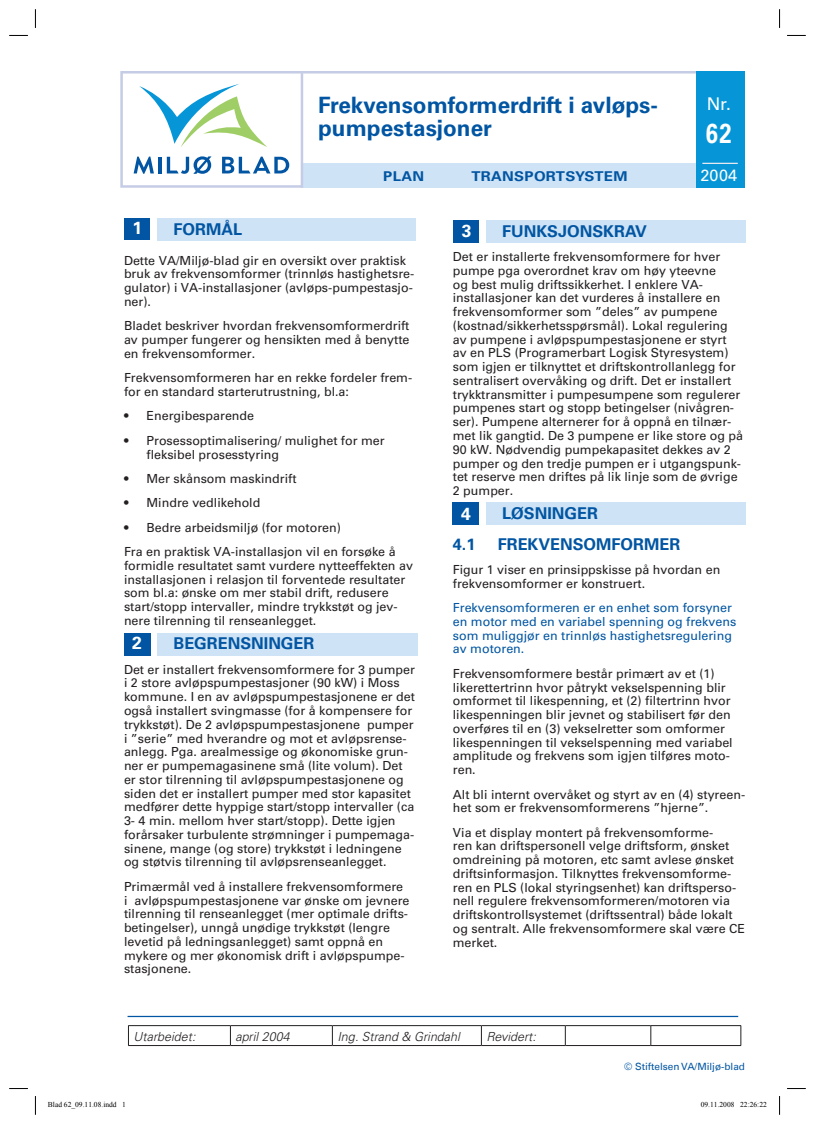
<style>
.page{position:relative;width:815px;height:1124px;background:#fff}
.page>*{position:absolute;margin:0;border:0;box-sizing:border-box;transform-origin:0 0}
.t1{font:700 27.5px "Univers LT";color:#fff;scale:.8 1}
.t2{font:700 22.5px/23.8px "Univers LT";color:#0155a2}
.t3{font:700 17.5px "Univers LT";color:#fff}
.t4{font:17.5px "Univers LT";color:#fff}
.t5{font:700 16.25px "Univers LT";color:#0155a2}
.t6{font:16.25px "Univers LT";color:#fff}
.t7{font:700 13.5px "Univers LT";letter-spacing:.02em;color:#0155a2;scale:1.11 1}
.t8{font:12.5px/13.8px "Univers LT";color:#231f20}
.t9{font:12.5px/13.8px "Univers LT";color:#0155a2}
.t10{font:italic 300 12.5px "Univers LT";color:#231f20}
.t11{font:10px "Univers Com 55 Roman";color:#0155a2}
.t12{font:7.5px "Times New Roman";color:#000}
</style>
<div class="page">
<div style="left:453px;top:220px;width:26px;height:23px;background:#0155a2"></div>
<div style="left:486px;top:220px;width:259px;height:22px;background:#cee3f5"></div>
<div style="left:453px;top:502px;width:26px;height:23px;background:#0155a2"></div>
<div style="left:486px;top:502px;width:259px;height:22px;background:#cee3f5"></div>
<div style="left:124px;top:632px;width:26px;height:23px;background:#0155a2"></div>
<div style="left:157px;top:632px;width:260px;height:23px;background:#cee3f5"></div>
<div style="left:120px;top:71px;width:625px;height:117px;border:2px solid #c5cce6"></div>
<div style="left:303px;top:163px;width:396px;height:25px;background:#cee3f5"></div>
<div style="left:696px;top:71px;width:49px;height:117px;background:#0696d7"></div>
<hr style="left:301px;top:73px;width:2px;height:115px;background:#c5cce6">
<svg style="left:139px;top:84px;width:128px;height:63px"></svg>
<svg style="left:134px;top:156px;width:20px;height:18px"></svg>
<hr style="left:158px;top:157px;width:3px;height:16px;background:#0155a2">
<svg style="left:167px;top:156px;width:45px;height:18px"></svg>
<svg style="left:222px;top:156px;width:67px;height:17px"></svg>
<div style="left:125px;top:219px;width:25px;height:21px;background:#0155a2"></div>
<div style="left:157px;top:218px;width:259px;height:23px;background:#cee3f5"></div>
<hr style="left:128px;top:1015px;width:610px;height:1px;background:#0155a2">
<hr style="left:128px;top:1025px;width:102px;height:1px;background:#231f20">
<svg style="left:128px;top:1025px;width:1px;height:20px"></svg>
<hr style="left:230px;top:1025px;width:102px;height:1px;background:#231f20">
<svg style="left:230px;top:1025px;width:1px;height:20px"></svg>
<hr style="left:332px;top:1025px;width:149px;height:1px;background:#231f20">
<svg style="left:332px;top:1025px;width:1px;height:20px"></svg>
<hr style="left:481px;top:1025px;width:84px;height:1px;background:#231f20">
<svg style="left:481px;top:1025px;width:1px;height:20px"></svg>
<hr style="left:565px;top:1025px;width:86px;height:1px;background:#231f20">
<svg style="left:565px;top:1025px;width:1px;height:20px"></svg>
<svg style="left:632px;top:1025px;width:110px;height:22px"></svg>
<hr style="left:128px;top:1045px;width:102px;height:1px;background:#231f20">
<hr style="left:230px;top:1045px;width:102px;height:1px;background:#231f20">
<hr style="left:332px;top:1045px;width:149px;height:1px;background:#231f20">
<hr style="left:481px;top:1045px;width:84px;height:1px;background:#231f20">
<hr style="left:565px;top:1045px;width:86px;height:1px;background:#231f20">
<hr style="left:651px;top:1045px;width:90px;height:1px;background:#231f20">
<hr style="left:702px;top:163px;width:36px;height:1px;background:#e7e9f4">
<svg style="left:9px;top:35px;width:19px;height:1px"></svg>
<svg style="left:787px;top:35px;width:19px;height:1px"></svg>
<svg style="left:9px;top:1088px;width:19px;height:1px"></svg>
<svg style="left:787px;top:1088px;width:19px;height:1px"></svg>
<svg style="left:35px;top:9px;width:1px;height:19px"></svg>
<svg style="left:35px;top:1096px;width:1px;height:18px"></svg>
<svg style="left:779px;top:9px;width:1px;height:19px"></svg>
<svg style="left:779px;top:1096px;width:1px;height:18px"></svg>
<h2 class="t2" style="left:318px;top:93px;width:341px">Frekvensomformerdrift i avløps&shy;pumpestasjoner</h2>
<p class="t7" style="left:383px;top:168px;width:38px">PLAN</p>
<p class="t7" style="left:471px;top:168px;width:142px">TRANSPORTSYSTEM</p>
<h3 class="t4" style="left:707px;top:94px;width:26px">Nr.</h3>
<h1 class="t1" style="left:706px;top:117px;width:34px">62</h1>
<h3 class="t6" style="left:700px;top:165px;width:38px">2004</h3>
<h3 class="t3" style="left:133px;top:218px;width:11px">1</h3>
<h3 class="t5" style="left:173px;top:219px;width:70px">FORMÅL</h3>
<p class="t8" style="left:124px;top:253px;width:292px">Dette VA/Miljø-blad gir en oversikt over praktisk bruk av frekvensomformer (trinnløs hastighetsre&shy;gulator) i VA-installasjoner (avløps-pumpestasjo&shy;ner).</p>
<p class="t8" style="left:124px;top:319px;width:287px;text-align:justify">Bladet beskriver hvordan frekvensomformerdrift av pumper fungerer og hensikten med å benytte en frekvensomformer.</p>
<p class="t8" style="left:124px;top:371px;width:290px">Frekvensomformeren har en rekke fordeler frem&shy;for en standard starterutrustning, bl.a:</p>
<p class="t8" style="left:124px;top:409px;width:132px">• Energibesparende</p>
<p class="t8" style="left:147px;top:433px;width:240px;text-indent:-22px">• Prosessoptimalisering/ mulighet for mer fleksibel prosesstyring</p>
<p class="t8" style="left:124px;top:471px;width:174px">• Mer skånsom maskindrift</p>
<p class="t8" style="left:124px;top:496px;width:138px">• Mindre vedlikehold</p>
<p class="t8" style="left:124px;top:515px;width:273px;line-height:24.4px">• Bedre arbeidsmiljø (for motoren)<br>Fra en praktisk VA-installasjon vil en forsøke å</p>
<p class="t8" style="left:124px;top:558px;width:290px">formidle resultatet samt vurdere nytteeffekten av installasjonen i relasjon til forventede resultater som bl.a: ønske om mer stabil drift, redusere start/stopp intervaller, mindre trykkstøt og jev&shy;nere tilrenning til renseanlegget.</p>
<h3 class="t3" style="left:132px;top:632px;width:11px">2</h3>
<h3 class="t5" style="left:174px;top:634px;width:142px">BEGRENSNINGER</h3>
<p class="t8" style="left:124px;top:662px;width:293px">Det er installert frekvensomformere for 3 pumper i 2 store avløpspumpestasjoner (90 kW) i Moss kommune. I en av avløpspumpestasjonene er det også installert svingmasse (for å kompensere for trykkstøt). De 2 avløpspumpestasjonene pumper i ”serie” med hverandre og mot et avløpsrense&shy;anlegg. Pga. arealmessige og økonomiske grun&shy;ner er pumpemagasinene små (lite volum). Det er stor tilrenning til avløpspumpestasjonene og siden det er installert pumper med stor kapasitet medfører dette hyppige start/stopp intervaller (ca 3- 4 min. mellom hver start/stopp). Dette igjen forårsaker turbulente strømninger i pumpemaga&shy;sinene, mange (og store) trykkstøt i ledningene og støtvis tilrenning til avløpsrenseanlegget.</p>
<p class="t8" style="left:124px;top:879px;width:287px">Primærmål ved å installere frekvensomformere i avløpspumpestasjonene var ønske om jevnere tilrenning til renseanlegget (mer optimale drifts&shy;betingelser), unngå unødige trykkstøt (lengre levetid på ledningsanlegget) samt oppnå en mykere og mer økonomisk drift i avløpspumpe&shy;stasjonene.</p>
<h3 class="t3" style="left:462px;top:221px;width:11px">3</h3>
<h3 class="t5" style="left:502px;top:221px;width:146px">FUNKSJONSKRAV</h3>
<p class="t8" style="left:453px;top:250px;width:292px">Det er installerte frekvensomformere for hver pumpe pga overordnet krav om høy yteevne<br>og best mulig driftssikkerhet. I enklere VA&shy;installasjoner kan det vurderes å installere en frekvensomformer som ”deles” av pumpene (kostnad/sikkerhetsspørsmål). Lokal regulering av pumpene i avløpspumpestasjonene er styrt av en PLS (Programerbart Logisk Styresystem) som igjen er tilknyttet et driftskontrollanlegg for sentralisert overvåking og drift. Det er installert trykktransmitter i pumpesumpene som regulerer pumpenes start og stopp betingelser (nivågren&shy;ser). Pumpene alternerer for å oppnå en tilnær&shy;met lik gangtid. De 3 pumpene er like store og på 90 kW. Nødvendig pumpekapasitet dekkes av 2 pumper og den tredje pumpen er i utgangspunk&shy;tet reserve men driftes på lik linje som de øvrige 2 pumper.</p>
<h3 class="t3" style="left:461px;top:504px;width:11px">4</h3>
<h3 class="t5" style="left:502px;top:504px;width:97px">LØSNINGER</h3>
<h3 class="t5" style="left:453px;top:534px;width:24px">4.1</h3>
<h3 class="t5" style="left:498px;top:534px;width:184px">FREKVENSOMFORMER</h3>
<p class="t8" style="left:453px;top:562px;width:269px">Figur 1 viser en prinsippskisse på hvordan en frekvensomformer er konstruert.</p>
<p class="t9" style="left:453px;top:600px;width:285px">Frekvensomformeren er en enhet som forsyner en motor med en variabel spenning og frekvens som muliggjør en trinnløs hastighetsregulering av motoren.</p>
<p class="t8" style="left:453px;top:666px;width:281px">Frekvensomformere består primært av et (1) likerettertrinn hvor påtrykt vekselspenning blir omformet til likespenning, et (2) filtertrinn hvor likespenningen blir jevnet og stabilisert før den overføres til en (3) vekselretter som omformer likespenningen til vekselspenning med variabel amplitude og frekvens som igjen tilføres moto&shy;ren.</p>
<p class="t8" style="left:453px;top:787px;width:294px">Alt bli internt overvåket og styrt av en (4) styreen&shy;het som er frekvensomformerens ”hjerne”.</p>
<p class="t8" style="left:453px;top:825px;width:294px">Via et display montert på frekvensomforme-<br>ren kan driftspersonell velge driftsform, ønsket omdreining på motoren, etc samt avlese ønsket driftsinformasjon. Tilknyttes frekvensomforme&shy;ren en PLS (lokal styringsenhet) kan driftsperso&shy;nell regulere frekvensomformeren/motoren via driftskontrollsystemet (driftssentral) både lokalt og sentralt. Alle frekvensomformere skal være CE merket.</p>
<p class="t10" style="left:133px;top:1028px;width:64px">Utarbeidet:</p>
<p class="t10" style="left:235px;top:1028px;width:56px">april 2004</p>
<p class="t10" style="left:337px;top:1028px;width:124px">Ing. Strand &amp; Grindahl</p>
<p class="t10" style="left:486px;top:1028px;width:51px">Revidert:</p>
<p class="t11" style="left:624px;top:1060px;width:122px">© Stiftelsen VA/Miljø-blad</p>
<p class="t12" style="left:48px;top:1099px;width:80px">Blad 62_09.11.08.indd 1</p>
<p class="t12" style="left:701px;top:1099px;width:68px">09.11.2008 22:26:22</p>
</div>
